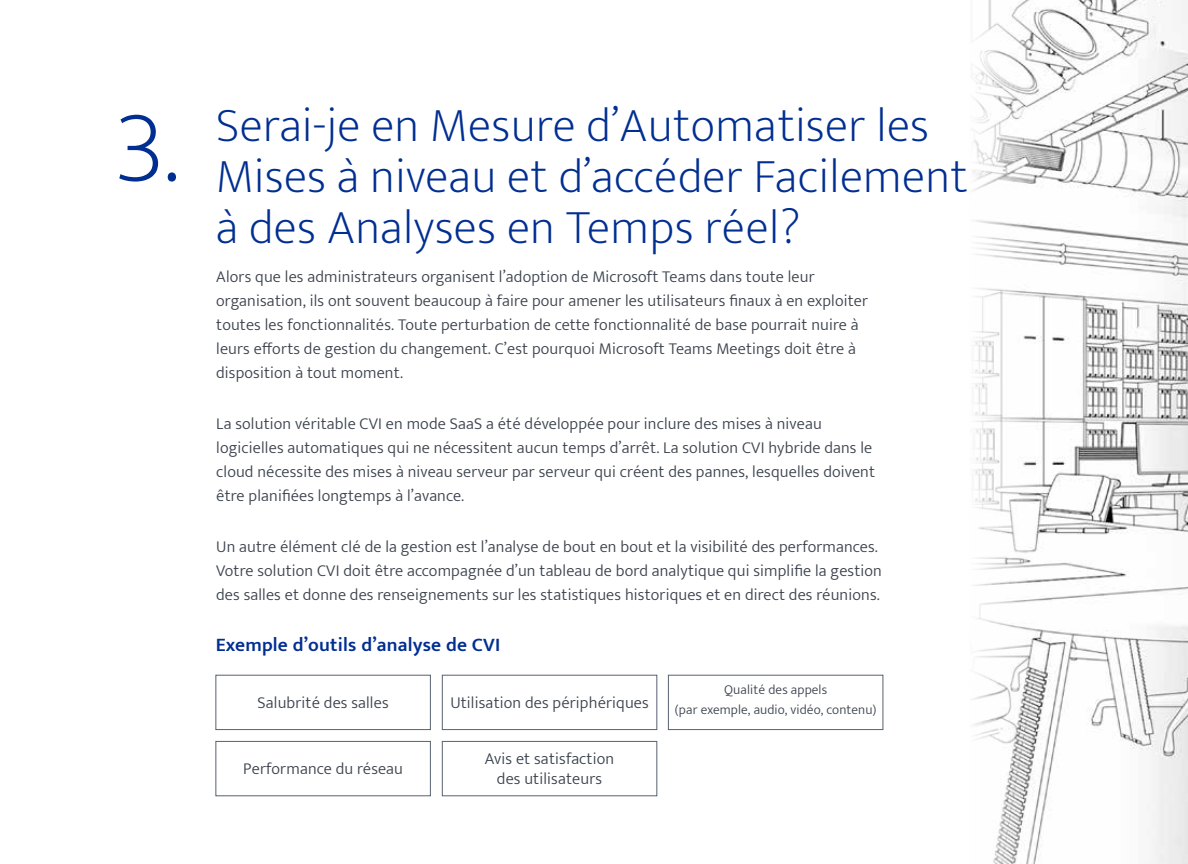
<style>
.page{position:relative;width:1188px;height:864px;background:#fff}
.page>*{position:absolute;margin:0;border:0;box-sizing:border-box;transform-origin:0 0}
.t1{font:200 48px/51px "Mukta";letter-spacing:.01em;color:#002e91}
.t2{font:600 19.5px "Mukta";letter-spacing:.01em;color:#002e91}
.t3{font:300 16.5px/24px "Mukta";letter-spacing:.01em;color:#3b424d}
.t4{font:300 13.5px/19.5px "Mukta";letter-spacing:.01em;color:#3b424d;text-align:center}
.s1{font-size:103.5px}
</style>
<div class="page">
<img style="left:1041px;top:0;width:147px;height:864px">
<div style="left:216px;top:675px;width:215px;height:55px;border:1px solid #576170"></div>
<div style="left:216px;top:741px;width:215px;height:55px;border:1px solid #576170"></div>
<div style="left:442px;top:675px;width:215px;height:55px;border:1px solid #576170"></div>
<div style="left:442px;top:741px;width:215px;height:55px;border:1px solid #576170"></div>
<div style="left:668px;top:675px;width:215px;height:55px;border:1px solid #576170"></div>
<h1 class="t1" style="left:216px;top:100px;width:753px;text-indent:-101px"><span class="s1">3.</span> Serai-je en Mesure d’Automatiser les<br>Mises à niveau et d’accéder Facilement à des Analyses en Temps réel?</h1>
<p class="t3" style="left:216px;top:265px;width:653px">Alors que les administrateurs organisent l’adoption de Microsoft Teams dans toute leur organisation, ils ont souvent beaucoup à faire pour amener les utilisateurs finaux à en exploiter toutes les fonctionnalités. Toute perturbation de cette fonctionnalité de base pourrait nuire à leurs efforts de gestion du changement. C’est pourquoi Microsoft Teams Meetings doit être à disposition à tout moment.</p>
<p class="t3" style="left:216px;top:412px;width:660px">La solution véritable CVI en mode SaaS a été développée pour inclure des mises à niveau logicielles automatiques qui ne nécessitent aucun temps d’arrêt. La solution CVI hybride dans le cloud nécessite des mises à niveau serveur par serveur qui créent des pannes, lesquelles doivent être planifiées longtemps à l’avance.</p>
<p class="t3" style="left:216px;top:535px;width:667px">Un autre élément clé de la gestion est l’analyse de bout en bout et la visibilité des performances.<br>Votre solution CVI doit être accompagnée d’un tableau de bord analytique qui simplifie la gestion des salles et donne des renseignements sur les statistiques historiques et en direct des réunions.</p>
<p class="t2" style="left:216px;top:633px;width:286px">Exemple d’outils d’analyse de CVI</p>
<p class="t3" style="left:258px;top:690px;width:133px">Salubrité des salles</p>
<p class="t3" style="left:243px;top:756px;width:161px">Performance du réseau</p>
<p class="t3" style="left:450px;top:690px;width:200px">Utilisation des périphériques</p>
<p class="t3" style="left:485px;top:749px;width:131px;line-height:19.5px;text-align:center">Avis et satisfaction des utilisateurs</p>
<p class="t4" style="left:675px;top:680px;width:203px">Qualité des appels<br>(par exemple, audio, vidéo, contenu)</p>
</div>
